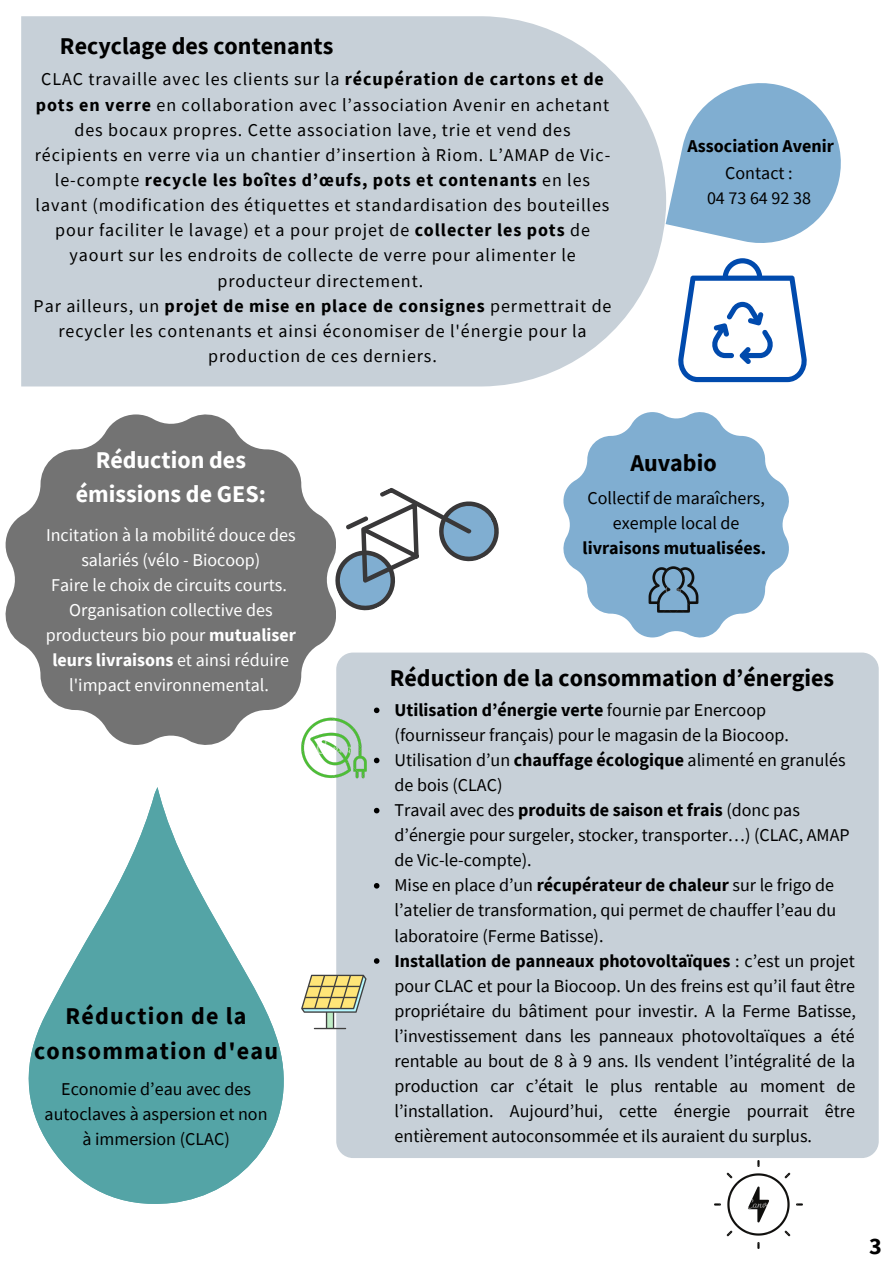
<style>
.page{position:relative;width:894px;height:1264px;background:#fff}
.page>*{position:absolute;margin:0;border:0;box-sizing:border-box;transform-origin:0 0}
.t1{font:700 24px "Source Sans Pro";color:#000}
.t2{font:700 24px/34.8px "Source Sans Pro";letter-spacing:.05em;color:#000;text-align:center}
.t3{font:700 24px/33.2px "Source Sans Pro";color:#fff;text-align:center}
.t4{font:18px/25px "Source Sans Pro";color:#000;text-align:center}
.t5{font:18px/25.2px "Source Sans Pro";letter-spacing:.05em;color:#000;text-align:center}
.t6{font:18px/25px "Source Sans Pro";color:#fff;text-align:center}
.t7{font:700 18px "Source Sans Pro";color:#000}
.s1{font-weight:700}
</style>
<div class="page">
<div style="left:21px;top:16px;width:644px;height:370px;background:#c7d0d8"></div>
<svg style="left:665px;top:83px;width:176px;height:299px"></svg>
<svg style="left:6px;top:414px;width:330px;height:331px;fill:#737373"></svg>
<div style="left:336px;top:652px;width:542px;height:505px;background:#c7d0d8;border-radius:17px"></div>
<svg style="left:28px;top:787px;width:256px;height:416px;fill:#54a4a6"></svg>
<svg style="left:324px;top:464px;width:175px;height:156px"></svg>
<img style="left:710px;top:1157px;width:96px;height:92px">
<svg style="left:374px;top:883px;width:5px;height:5px"></svg>
<svg style="left:374px;top:958px;width:5px;height:5px"></svg>
<svg style="left:301px;top:974px;width:65px;height:55px"></svg>
<img style="left:264px;top:678px;width:116px;height:139px">
<svg style="left:563px;top:412px;width:225px;height:225px;fill:#80aed1"></svg>
<img style="left:642px;top:558px;width:62px;height:62px">
<h1 class="t1" style="left:60px;top:30px;width:275px">Recyclage des contenants</h1>
<p class="t5" style="left:34px;top:66px;width:579px">CLAC travaille avec les clients sur la <span class="s1">récupération de cartons et de pots en verre</span> en collaboration avec l’association Avenir en achetant des bocaux propres. Cette association lave, trie et vend des récipients en verre via un chantier d’insertion à Riom. L’AMAP de Vic&shy;le-compte <span class="s1">recycle les boîtes d’œufs, pots et contenants</span> en les lavant (modification des étiquettes et standardisation des bouteilles pour faciliter le lavage) et a pour projet de <span class="s1">collecter les pots</span> de yaourt sur les endroits de collecte de verre pour alimenter le producteur directement.<br>Par ailleurs, un <span class="s1">projet de mise en place de consignes</span> permettrait de recycler les contenants et ainsi économiser de l'énergie pour la production de ces derniers.</p>
<p class="t7" style="left:687px;top:134px;width:148px">Association Avenir</p>
<p class="t4" style="left:706px;top:161px;width:105px;line-height:24.6px">Contact :<br>04 73 64 92 38</p>
<h1 class="t3" style="left:76px;top:443px;width:192px">Réduction des émissions de GES:</h1>
<p class="t6" style="left:46px;top:522px;width:252px">Incitation à la mobilité douce des salariés (vélo - Biocoop)<br>Faire le choix de circuits courts.<br>Organisation collective des producteurs bio pour <span class="s1">mutualiser leurs livraisons</span> et ainsi réduire l'impact environnemental.</p>
<h1 class="t2" style="left:34px;top:998px;width:245px">Réduction de la consommation d'eau</h1>
<p class="t4" style="left:45px;top:1075px;width:224px">Economie d’eau avec des autoclaves à aspersion et non à immersion (CLAC)</p>
<h1 class="t1" style="left:630px;top:447px;width:88px">Auvabio</h1>
<p class="t4" style="left:587px;top:485px;width:179px">Collectif de maraîchers, exemple local de</p>
<p class="t7" style="left:582px;top:536px;width:185px">livraisons mutualisées.</p>
<h1 class="t1" style="left:389px;top:662px;width:446px">Réduction de la consommation d’énergies</h1>
<p class="t4" style="left:394px;top:697px;width:463px;text-align:left"><span class="s1">Utilisation d’énergie verte</span> fournie par Enercoop (fournisseur français) pour le magasin de la Biocoop.<br>Utilisation d’un <span class="s1">chauffage écologique</span> alimenté en granulés de bois (CLAC)<br>Travail avec des <span class="s1">produits de saison et frais</span> (donc pas d’énergie pour surgeler, stocker, transporter…) (CLAC, AMAP de Vic-le-compte).<br>Mise en place d’un <span class="s1">récupérateur de chaleur</span> sur le frigo de l’atelier de transformation, qui permet de chauffer l’eau du laboratoire (Ferme Batisse).<br><span class="s1">Installation de panneaux photovoltaïques</span> : c’est un projet pour CLAC et pour la Biocoop. Un des freins est qu’il faut être propriétaire du bâtiment pour investir. A la Ferme Batisse, l’investissement dans les panneaux photovoltaïques a été rentable au bout de 8 à 9 ans. Ils vendent l’intégralité de la production car c’était le plus rentable au moment de l’installation. Aujourd’hui, cette énergie pourrait être entièrement autoconsommée et ils auraient du surplus.</p>
<h1 class="t1" style="left:868px;top:1230px;width:14px">3</h1>
</div>
